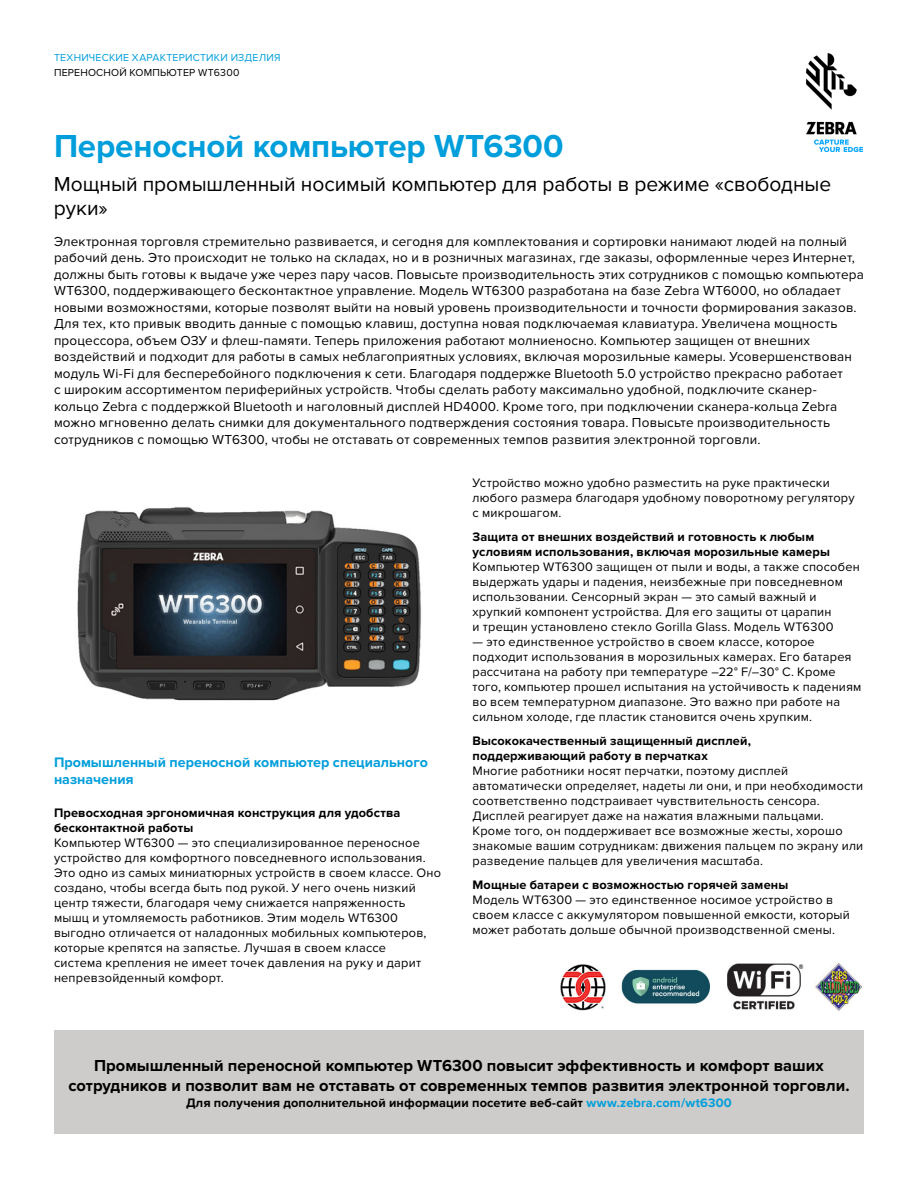
<style>
.page{position:relative;width:918px;height:1188px;background:#fff}
.page>*{position:absolute;margin:0;border:0;box-sizing:border-box;transform-origin:0 0}
.t1{font:700 33px "Proxima Nova";letter-spacing:-.005em;color:#009edb}
.t2{font:21px/24px "Proxima Nova";letter-spacing:-.005em;color:#000}
.t3{font:700 16.5px/20.2px "Proxima Nova";color:#000;text-align:center}
.t4{font:700 14.25px/17.2px "Proxima Nova";color:#009edb}
.t5{font:13.5px/16.5px "Proxima Nova";letter-spacing:.015em;color:#000}
.t6{font:12.75px/15px "Proxima Nova";letter-spacing:.015em;color:#000}
.t7{font:700 12.75px/15px "Proxima Nova";letter-spacing:.01em;color:#000}
.t8{font:10.5px "Proxima Nova";letter-spacing:.02em;color:#009edb}
.t9{font:10.5px "Proxima Nova";letter-spacing:.02em;color:#000}
.s1{color:#009edb}
</style>
<div class="page">
<img style="left:806px;top:54px;width:56px;height:97px">
<div style="left:54px;top:1031px;width:810px;height:103px;background:#cdccca"></div>
<img style="left:560px;top:962px;width:303px;height:49px">
<img style="left:77px;top:507px;width:344px;height:194px">
<p class="t8" style="left:54px;top:52px;width:228px">ТЕХНИЧЕСКИЕ ХАРАКТЕРИСТИКИ ИЗДЕЛИЯ</p>
<p class="t9" style="left:54px;top:66px;width:187px">ПЕРЕНОСНОЙ КОМПЬЮТЕР WT6300</p>
<h1 class="t1" style="left:54px;top:127px;width:511px">Переносной компьютер WT6300</h1>
<h2 class="t2" style="left:54px;top:173px;width:779px">Мощный промышленный носимый компьютер для работы в режиме «свободные руки»</h2>
<p class="t5" style="left:54px;top:233px;width:811px">Электронная торговля стремительно развивается, и сегодня для комплектования и сортировки нанимают людей на полный рабочий день. Это происходит не только на складах, но и в розничных магазинах, где заказы, оформленные через Интернет, должны быть готовы к выдаче уже через пару часов. Повысьте производительность этих сотрудников с помощью компьютера WT6300, поддерживающего бесконтактное управление. Модель WT6300 разработана на базе Zebra WT6000, но обладает новыми возможностями, которые позволят выйти на новый уровень производительности и точности формирования заказов.<br>Для тех, кто привык вводить данные с помощью клавиш, доступна новая подключаемая клавиатура. Увеличена мощность процессора, объем ОЗУ и флеш-памяти. Теперь приложения работают молниеносно. Компьютер защищен от внешних воздействий и подходит для работы в самых неблагоприятных условиях, включая морозильные камеры. Усовершенствован модуль Wi-Fi для бесперебойного подключения к сети. Благодаря поддержке Bluetooth 5.0 устройство прекрасно работает<br>с широким ассортиментом периферийных устройств. Чтобы сделать работу максимально удобной, подключите сканер&shy;кольцо Zebra с поддержкой Bluetooth и наголовный дисплей HD4000. Кроме того, при подключении сканера-кольца Zebra можно мгновенно делать снимки для документального подтверждения состояния товара. Повысьте производительность сотрудников с помощью WT6300, чтобы не отставать от современных темпов развития электронной торговли.</p>
<p class="t4" style="left:54px;top:754px;width:376px">Промышленный переносной компьютер специального назначения</p>
<p class="t7" style="left:54px;top:806px;width:348px">Превосходная эргономичная конструкция для удобства бесконтактной работы</p>
<p class="t6" style="left:54px;top:835px;width:389px">Компьютер WT6300 — это специализированное переносное устройство для комфортного повседневного использования.<br>Это одно из самых миниатюрных устройств в своем классе. Оно создано, чтобы всегда быть под рукой. У него очень низкий центр тяжести, благодаря чему снижается напряженность мышц и утомляемость работников. Этим модель WT6300 выгодно отличается от наладонных мобильных компьютеров, которые крепятся на запястье. Лучшая в своем классе<br>система крепления не имеет точек давления на руку и дарит непревзойденный комфорт.</p>
<p class="t6" style="left:472px;top:476px;width:384px">Устройство можно удобно разместить на руке практически любого размера благодаря удобному поворотному регулятору с микрошагом.</p>
<p class="t7" style="left:472px;top:530px;width:359px">Защита от внешних воздействий и готовность к любым условиям использования, включая морозильные камеры</p>
<p class="t6" style="left:472px;top:560px;width:389px">Компьютер WT6300 защищен от пыли и воды, а также способен выдержать удары и падения, неизбежные при повседневном использовании. Сенсорный экран — это самый важный и хрупкий компонент устройства. Для его защиты от царапин<br>и трещин установлено стекло Gorilla Glass. Модель WT6300</p>
<p class="t6" style="left:472px;top:635px;width:390px">— это единственное устройство в своем классе, которое подходит использования в морозильных камерах. Его батарея рассчитана на работу при температуре –22° F/–30° C. Кроме того, компьютер прошел испытания на устойчивость к падениям во всем температурном диапазоне. Это важно при работе на сильном холоде, где пластик становится очень хрупким.</p>
<p class="t7" style="left:472px;top:734px;width:280px">Высококачественный защищенный дисплей, поддерживающий работу в перчатках</p>
<p class="t6" style="left:472px;top:764px;width:392px">Многие работники носят перчатки, поэтому дисплей автоматически определяет, надеты ли они, и при необходимости соответственно подстраивает чувствительность сенсора.<br>Дисплей реагирует даже на нажатия влажными пальцами.<br>Кроме того, он поддерживает все возможные жесты, хорошо знакомые вашим сотрудникам: движения пальцем по экрану или разведение пальцев для увеличения масштаба.</p>
<p class="t7" style="left:472px;top:878px;width:317px">Мощные батареи с возможностью горячей замены</p>
<p class="t6" style="left:472px;top:893px;width:379px">Модель WT6300 — это единственное носимое устройство в своем классе с аккумулятором повышенной емкости, который может работать дольше обычной производственной смены.</p>
<p class="t3" style="left:68px;top:1056px;width:783px">Промышленный переносной компьютер WT6300 повысит эффективность и комфорт ваших сотрудников и позволит вам не отставать от современных темпов развития электронной торговли.</p>
<p class="t7" style="left:186px;top:1095px;width:547px">Для получения дополнительной информации посетите веб-сайт <span class="s1">www.zebra.com/wt6300</span></p>
</div>
